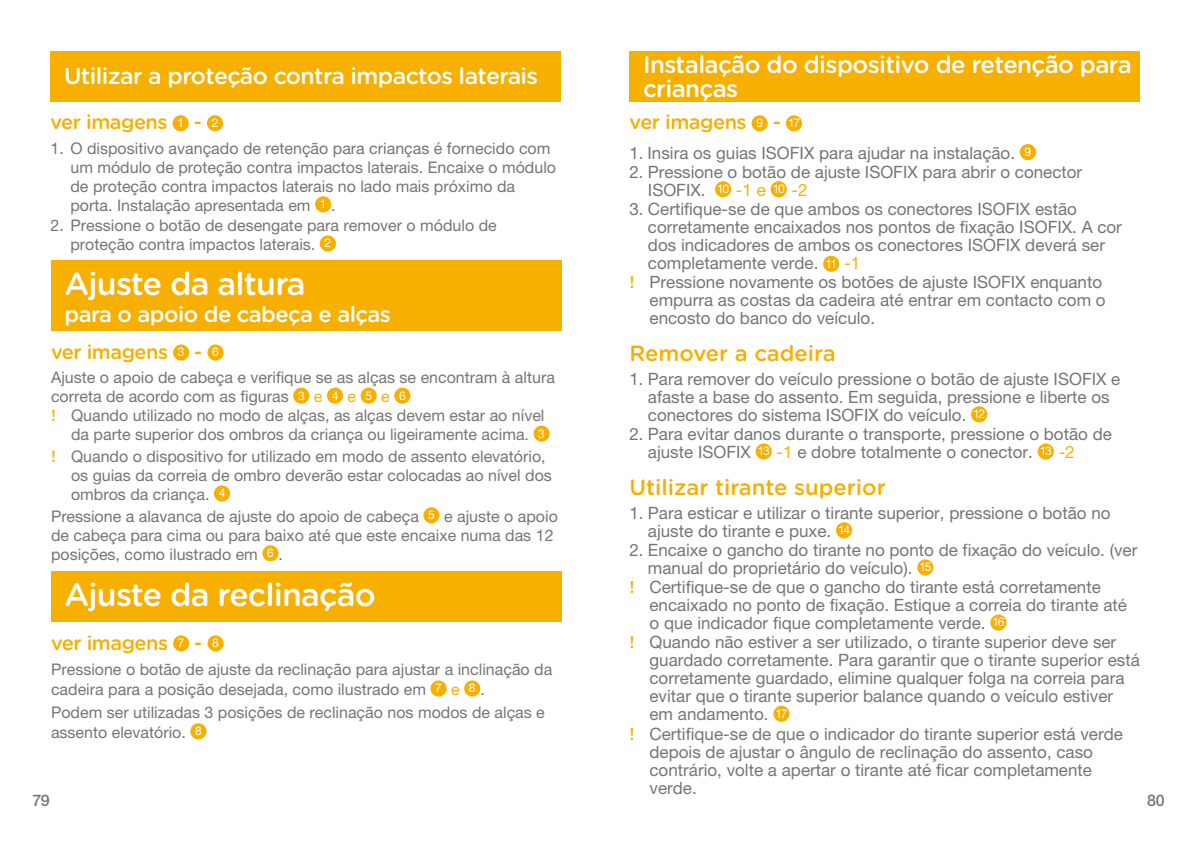
<style>
.page{position:relative;width:1191px;height:842px;background:#fff}
.page>*{position:absolute;margin:0;border:0;box-sizing:border-box;transform-origin:0 0}
.t1{font:500 32px "Gotham Rounded";letter-spacing:-.025em;color:#fff}
.t2{font:500 24px/24px "Gotham Rounded";letter-spacing:-.025em;color:#fff}
.t3{font:500 23px "Gotham Rounded";letter-spacing:-.025em;color:#fff}
.t4{font:500 22px "Gotham Rounded";color:#f7af00}
.t5{font:500 22px "Gotham Rounded";letter-spacing:-.025em;color:#fff}
.t6{font:500 20px "Gotham Rounded";letter-spacing:-.025em;color:#f7af00}
.t7{font:17px/18px "Helvetica Neue LT Std";color:#767575}
.t8{font:16px/19px "Helvetica Neue LT Std";color:#767575}
.t9{font:500 16px "Helvetica Neue LT Std";color:#767575}
.s1{font-family:"Helvetica Neue LT Std";font-weight:400;font-size:12px;color:#fff}
.s2{color:#f7af00}
.s3{font-size:12px;color:#fff}
.s4{font-family:"Gotham Rounded";font-weight:500;color:#f7af00}
</style>
<div class="page">
<div style="left:172px;top:115px;width:17px;height:16px;background:#f7af00;border-radius:50%"></div>
<div style="left:207px;top:115px;width:16px;height:16px;background:#f7af00;border-radius:50%"></div>
<div style="left:315px;top:196px;width:16px;height:16px;background:#f7af00;border-radius:50%"></div>
<div style="left:320px;top:235px;width:16px;height:17px;background:#f7af00;border-radius:50%"></div>
<div style="left:50px;top:51px;width:511px;height:51px;background:#f7af00"></div>
<div style="left:51px;top:261px;width:510px;height:70px;background:#f7af00"></div>
<div style="left:173px;top:344px;width:16px;height:17px;background:#f7af00;border-radius:50%"></div>
<div style="left:207px;top:344px;width:17px;height:17px;background:#f7af00;border-radius:50%"></div>
<div style="left:293px;top:388px;width:16px;height:16px;background:#f7af00;border-radius:50%"></div>
<div style="left:327px;top:388px;width:16px;height:16px;background:#f7af00;border-radius:50%"></div>
<div style="left:360px;top:388px;width:17px;height:16px;background:#f7af00;border-radius:50%"></div>
<div style="left:394px;top:388px;width:16px;height:16px;background:#f7af00;border-radius:50%"></div>
<div style="left:533px;top:426px;width:16px;height:16px;background:#f7af00;border-radius:50%"></div>
<div style="left:214px;top:485px;width:16px;height:17px;background:#f7af00;border-radius:50%"></div>
<div style="left:423px;top:507px;width:16px;height:16px;background:#f7af00;border-radius:50%"></div>
<div style="left:262px;top:545px;width:16px;height:16px;background:#f7af00;border-radius:50%"></div>
<div style="left:173px;top:635px;width:16px;height:16px;background:#f7af00;border-radius:50%"></div>
<div style="left:207px;top:635px;width:17px;height:16px;background:#f7af00;border-radius:50%"></div>
<div style="left:430px;top:680px;width:16px;height:16px;background:#f7af00;border-radius:50%"></div>
<div style="left:464px;top:680px;width:16px;height:16px;background:#f7af00;border-radius:50%"></div>
<div style="left:190px;top:723px;width:16px;height:16px;background:#f7af00;border-radius:50%"></div>
<div style="left:51px;top:571px;width:510px;height:51px;background:#f7af00"></div>
<div style="left:751px;top:115px;width:16px;height:16px;background:#f7af00;border-radius:50%"></div>
<div style="left:786px;top:115px;width:16px;height:16px;background:#f7af00;border-radius:50%"></div>
<div style="left:1019px;top:144px;width:17px;height:16px;background:#f7af00;border-radius:50%"></div>
<div style="left:715px;top:181px;width:16px;height:16px;background:#f7af00;border-radius:50%"></div>
<div style="left:770px;top:181px;width:16px;height:16px;background:#f7af00;border-radius:50%"></div>
<div style="left:823px;top:256px;width:16px;height:16px;background:#f7af00;border-radius:50%"></div>
<div style="left:971px;top:406px;width:16px;height:16px;background:#f7af00;border-radius:50%"></div>
<div style="left:755px;top:443px;width:17px;height:17px;background:#f7af00;border-radius:50%"></div>
<div style="left:1037px;top:443px;width:17px;height:17px;background:#f7af00;border-radius:50%"></div>
<div style="left:836px;top:522px;width:16px;height:16px;background:#f7af00;border-radius:50%"></div>
<div style="left:917px;top:559px;width:16px;height:16px;background:#f7af00;border-radius:50%"></div>
<div style="left:990px;top:614px;width:16px;height:17px;background:#f7af00;border-radius:50%"></div>
<div style="left:773px;top:706px;width:16px;height:16px;background:#f7af00;border-radius:50%"></div>
<div style="left:629px;top:51px;width:511px;height:51px;background:#f7af00"></div>
<h3 class="t3" style="left:64px;top:59px;width:475px">Utilizar a proteção contra impactos laterais</h3>
<h2 class="t2" style="left:643px;top:52px;width:490px">Instalação do dispositivo de retenção para crianças</h2>
<p class="t6" style="left:50px;top:108px;width:169px">ver imagens <span class="s1">1</span> - <span class="s1">2</span></p>
<p class="t8" style="left:70px;top:139px;width:487px;text-indent:-20px">1. O dispositivo avançado de retenção para crianças é fornecido com um módulo de proteção contra impactos laterais. Encaixe o módulo de proteção contra impactos laterais no lado mais próximo da porta. Instalação apresentada em <sup>1</sup> .</p>
<p class="t8" style="left:70px;top:216px;width:428px;text-indent:-20px">2. Pressione o botão de desengate para remover o módulo de proteção contra impactos laterais. <sup>2</sup></p>
<p class="t6" style="left:629px;top:108px;width:172px">ver imagens <span class="s1">9</span> - <span class="s1">17</span></p>
<p class="t7" style="left:629px;top:144px;width:403px">1. Insira os guias ISOFIX para ajudar na instalação. <sup>9</sup></p>
<p class="t7" style="left:648px;top:163px;width:436px;text-indent:-18px">2. Pressione o botão de ajuste ISOFIX para abrir o conector<br>ISOFIX. <sup>10</sup> <span class="s2">-1 e</span> <sup>10</sup> <span class="s2">-2</span></p>
<p class="t7" style="left:629px;top:200px;width:449px">3. Certifique-se de que ambos os conectores ISOFIX estão</p>
<p class="t7" style="left:648px;top:218px;width:475px">corretamente encaixados nos pontos de fixação ISOFIX. A cor</p>
<p class="t7" style="left:648px;top:236px;width:458px">dos indicadores de ambos os conectores ISOFIX deverá ser</p>
<p class="t7" style="left:648px;top:254px;width:214px">completamente verde. <span class="s3">11</span> <span class="s2">-1</span></p>
<p class="t7" style="left:629px;top:273px;width:474px"><span class="s4">!</span> Pressione novamente os botões de ajuste ISOFIX enquanto</p>
<p class="t7" style="left:649px;top:291px;width:457px">empurra as costas da cadeira até entrar em contacto com o</p>
<p class="t7" style="left:649px;top:309px;width:227px">encosto do banco do veículo.</p>
<p class="t4" style="left:629px;top:338px;width:208px">Remover a cadeira</p>
<p class="t7" style="left:648px;top:370px;width:474px;text-indent:-18px">1. Para remover do veículo pressione o botão de ajuste ISOFIX e afaste a base do assento. Em seguida, pressione e liberte os conectores do sistema ISOFIX do veículo. <sup>12</sup></p>
<p class="t7" style="left:648px;top:425px;width:465px;text-indent:-18px">2. Para evitar danos durante o transporte, pressione o botão de ajuste ISOFIX <sup>13</sup> <span class="s2">-1</span> e dobre totalmente o conector. <sup>13</sup> <span class="s2">-2</span></p>
<p class="t4" style="left:629px;top:472px;width:258px">Utilizar tirante superior</p>
<p class="t7" style="left:648px;top:504px;width:464px;text-indent:-18px">1. Para esticar e utilizar o tirante superior, pressione o botão no ajuste do tirante e puxe. <sup>14</sup></p>
<p class="t7" style="left:629px;top:541px;width:509px">2. Encaixe o gancho do tirante no ponto de fixação do veículo. (ver</p>
<p class="t7" style="left:648px;top:559px;width:285px">manual do proprietário do veículo). <sup>15</sup></p>
<p class="t7" style="left:629px;top:578px;width:473px"><span class="s4">!</span> Certifique-se de que o gancho do tirante está corretamente</p>
<p class="t7" style="left:649px;top:596px;width:479px">encaixado no ponto de fixação. Estique a correia do tirante até</p>
<p class="t7" style="left:649px;top:614px;width:356px">o que indicador fique completamente verde. <sup>16</sup></p>
<p class="t7" style="left:629px;top:633px;width:488px"><span class="s4">!</span> Quando não estiver a ser utilizado, o tirante superior deve ser</p>
<p class="t7" style="left:649px;top:651px;width:492px">guardado corretamente. Para garantir que o tirante superior está</p>
<p class="t7" style="left:649px;top:669px;width:476px">corretamente guardado, elimine qualquer folga na correia para</p>
<p class="t7" style="left:649px;top:687px;width:465px">evitar que o tirante superior balance quando o veículo estiver</p>
<p class="t7" style="left:649px;top:705px;width:139px">em andamento. <sup>17</sup></p>
<p class="t7" style="left:629px;top:724px;width:495px"><span class="s4">!</span> Certifique-se de que o indicador do tirante superior está verde</p>
<p class="t7" style="left:649px;top:742px;width:445px">depois de ajustar o ângulo de reclinação do assento, caso</p>
<p class="t7" style="left:649px;top:760px;width:444px">contrário, volte a apertar o tirante até ficar completamente</p>
<p class="t7" style="left:649px;top:778px;width:49px">verde.</p>
<h1 class="t1" style="left:65px;top:261px;width:243px">Ajuste da altura</h1>
<p class="t5" style="left:65px;top:298px;width:328px">para o apoio de cabeça e alças</p>
<p class="t6" style="left:51px;top:337px;width:169px">ver imagens <span class="s1">3</span> - <span class="s1">6</span></p>
<p class="t8" style="left:51px;top:368px;width:505px">Ajuste o apoio de cabeça e verifique se as alças se encontram à altura</p>
<p class="t8" style="left:51px;top:387px;width:356px">correta de acordo com as figuras <sup>3</sup> <span class="s2">e</span> <sup>4</sup> <span class="s2">e</span> <sup>5</sup> <span class="s2">e</span> <sup>6</sup></p>
<p class="t8" style="left:51px;top:406px;width:495px"><span class="s4">!</span> Quando utilizado no modo de alças, as alças devem estar ao nível</p>
<p class="t8" style="left:71px;top:425px;width:475px">da parte superior dos ombros da criança ou ligeiramente acima. <sup>3</sup></p>
<p class="t8" style="left:71px;top:447px;width:482px;text-indent:-20px"><span class="s4">!</span> Quando o dispositivo for utilizado em modo de assento elevatório, os guias da correia de ombro deverão estar colocadas ao nível dos ombros da criança. <sup>4</sup></p>
<p class="t8" style="left:51px;top:507px;width:508px">Pressione a alavanca de ajuste do apoio de cabeça <sup>5</sup> e ajuste o apoio de cabeça para cima ou para baixo até que este encaixe numa das 12 posições, como ilustrado em <sup>6</sup> .</p>
<h1 class="t1" style="left:65px;top:572px;width:312px">Ajuste da reclinação</h1>
<p class="t6" style="left:51px;top:628px;width:169px">ver imagens <span class="s1">7</span> - <span class="s1">8</span></p>
<p class="t8" style="left:51px;top:659px;width:503px;line-height:20px">Pressione o botão de ajuste da reclinação para ajustar a inclinação da cadeira para a posição desejada, como ilustrado em <sup>7</sup> <span class="s2">e</span> <sup>8</sup> .</p>
<p class="t8" style="left:51px;top:702px;width:495px;line-height:20px">Podem ser utilizadas 3 posições de reclinação nos modos de alças e assento elevatório. <sup>8</sup></p>
<p class="t9" style="left:32px;top:791px;width:19px">79</p>
<p class="t9" style="left:1147px;top:791px;width:19px">80</p>
</div>
